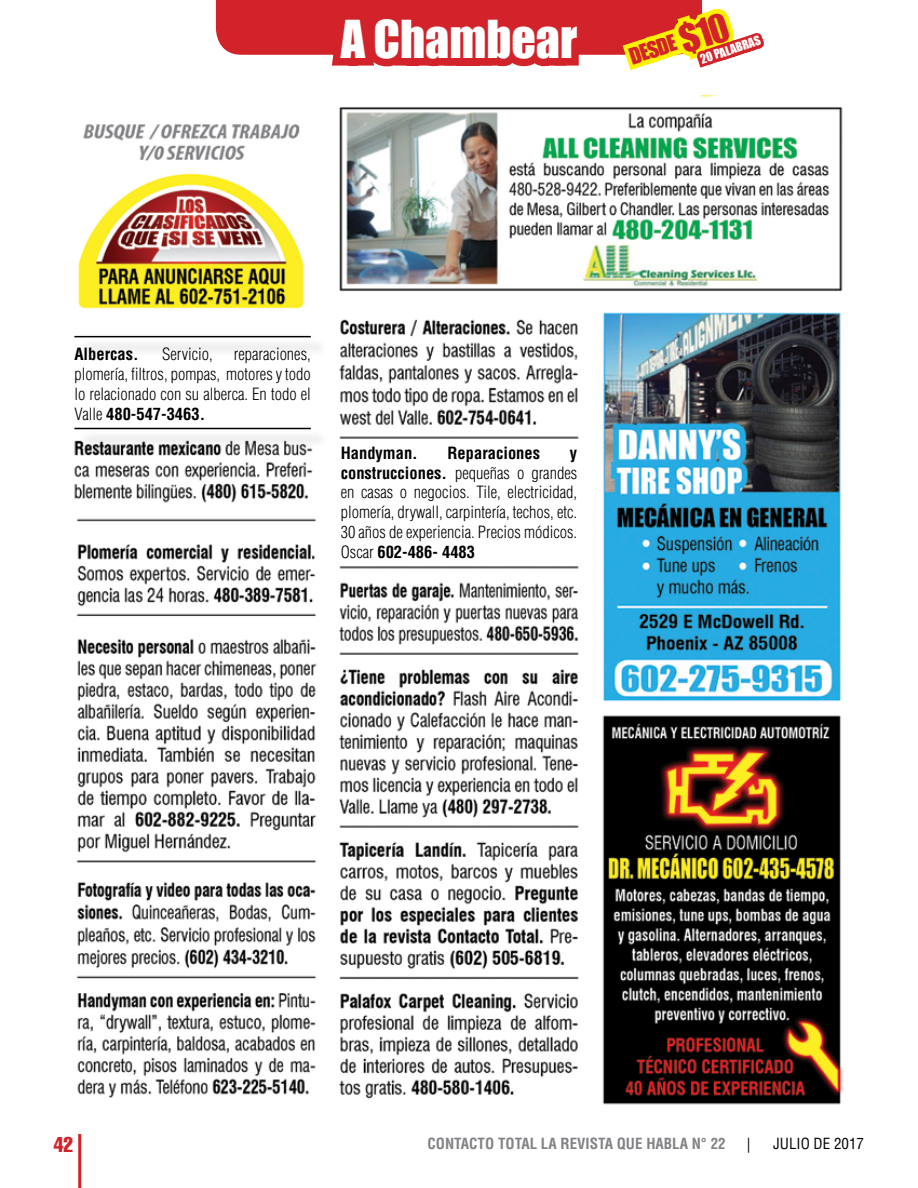
<style>
.page{position:relative;width:918px;height:1188px;background:#fff}
.page>*{position:absolute;margin:0;border:0;box-sizing:border-box;transform-origin:0 0}
.t1{font:48px "Impact";color:#fff}
.t2{font:21px "Impact";color:#d2232a}
.t3{font:extra-condensed 21px "Helvetica";color:#d2232a}
.t4{font:300 condensed 16.5px/19.8px "Helvetica";color:#000;text-align:justify}
.t5{font:700 condensed 16.5px "Helvetica";color:#000}
.t6{font:700 condensed 15px "Helvetica";color:#808285}
.t7{font:condensed 15px "Helvetica";color:#000}
.t8{font:12px "Impact";color:#fff}
.s1{font-size:36px}
.s2{font-weight:700}
</style>
<div class="page">
<hr style="left:78px;top:1134px;width:3px;height:54px;background:#d2232a">
<img style="left:74px;top:0;width:770px;height:1105px">
<svg style="left:216px;top:0;width:553px;height:115px"></svg>
<div style="left:78px;top:338px;width:251px;height:18px;background:#f7f7f7"></div>
<hr style="left:74px;top:336px;width:237px;height:1px;background:#000">
<div style="left:78px;top:430px;width:251px;height:18px;background:#000;opacity:.4"></div>
<hr style="left:74px;top:428px;width:237px;height:1px;background:#000">
<h1 class="t1" style="left:341px;top:2px;width:238px">A Chambear</h1>
<p class="t2" style="left:625px;top:41px;width:104px;rotate:-18deg">DESDE <span class="s1">$10</span></p>
<p class="t8" style="left:698px;top:51px;width:22px;rotate:-18deg">20 palabras</p>
<p class="t5" style="left:74px;top:344px;width:66px">Albercas.</p>
<p class="t4" style="left:162px;top:344px;width:52px">Servicio,</p>
<p class="t4" style="left:74px;top:344px;width:238px;text-indent:159px">reparaciones, plomería, filtros, pompas, motores y todo lo relacionado con su alberca. En todo el Valle <span class="s2">480-547-3463.</span></p>
<p class="t5" style="left:341px;top:442px;width:78px">Handyman.</p>
<p class="t5" style="left:448px;top:442px;width:94px">Reparaciones</p>
<p class="t4" style="left:341px;top:443px;width:238px;text-indent:229px"><span class="s2">y construcciones.</span> pequeñas o grandes en casas o negocios. Tile, electricidad, plomería, drywall, carpintería, techos, etc.<br>30 años de experiencia. Precios módicos.<br>Oscar <span class="s2">602-486- 4483</span></p>
<p class="t3" style="left:54px;top:1131px;width:21px">42</p>
<p class="t6" style="left:428px;top:1135px;width:300px">CONTACTO TOTAL LA REVISTA QUE HABLA N° 22</p>
<p class="t7" style="left:747px;top:1135px;width:5px">|</p>
<p class="t7" style="left:773px;top:1135px;width:92px">JULIO DE 2017</p>
</div>
